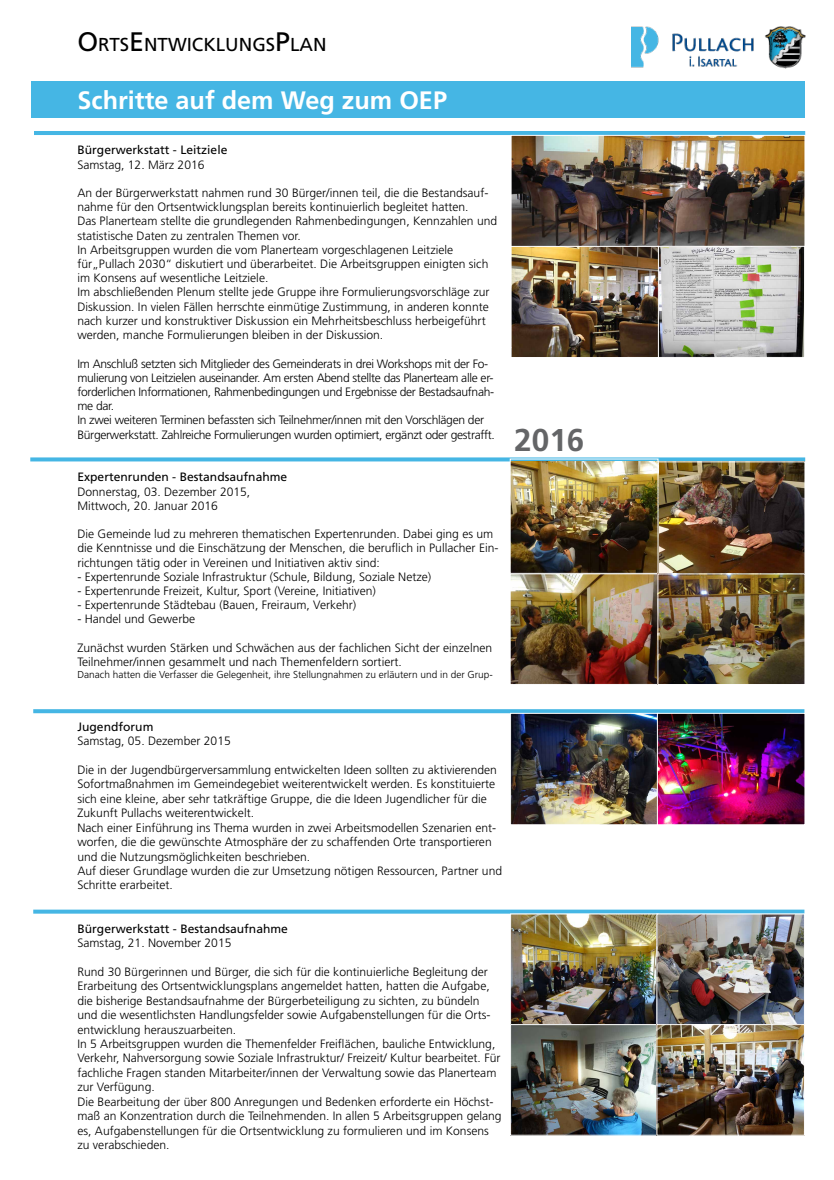
<style>
.page{position:relative;width:834px;height:1180px;background:#fff}
.page>*{position:absolute;margin:0;border:0;box-sizing:border-box;transform-origin:0 0}
.t1{font:700 31.5px "Frutiger LT Std";color:#646567}
.t2{font:700 25.2px "Frutiger LT Std";color:#fff}
.t3{font:18.72px "Frutiger LT Std";color:#000}
.t4{font:300 12.11px/14.4px "Frutiger LT Std";color:#000}
.t5{font:300 12.11px/14.2px "Frutiger LT Std";letter-spacing:-.025em;color:#000}
.t6{font:12.11px "Frutiger LT Std";color:#000}
.t7{font:300 10.08px "Frutiger LT Std";color:#000}
.s1{font-size:26.74px}
</style>
<div class="page">
<hr style="left:34px;top:131px;width:771px;height:4px;background:#45b6e4">
<img style="left:512px;top:137px;width:291px;height:219px">
<div style="left:510px;top:135px;width:295px;height:112px;border:1px solid #fff"></div>
<div style="left:657px;top:246px;width:147px;height:112px;border:1px solid #fff"></div>
<div style="left:510px;top:246px;width:148px;height:112px;border:1px solid #fff"></div>
<svg style="left:30px;top:457px;width:775px;height:4px;background:#62c1e8"></svg>
<img style="left:512px;top:462px;width:291px;height:221px">
<div style="left:510px;top:573px;width:148px;height:111px;border:1px solid #fff"></div>
<div style="left:657px;top:573px;width:148px;height:112px;border:1px solid #fff"></div>
<svg style="left:33px;top:909px;width:771px;height:4px;background:#61c1e8"></svg>
<img style="left:512px;top:915px;width:144px;height:218px">
<div style="left:510px;top:913px;width:148px;height:112px;border:1px solid #fff"></div>
<img style="left:658px;top:915px;width:144px;height:218px">
<div style="left:656px;top:913px;width:148px;height:112px;border:1px solid #fff"></div>
<div style="left:510px;top:1024px;width:148px;height:111px;border:1px solid #fff"></div>
<div style="left:656px;top:1024px;width:148px;height:111px;border:1px solid #fff"></div>
<svg style="left:33px;top:709px;width:771px;height:4px;background:#4fbae5"></svg>
<img style="left:512px;top:715px;width:145px;height:108px">
<div style="left:510px;top:713px;width:149px;height:112px;border:1px solid #fff"></div>
<img style="left:659px;top:715px;width:144px;height:108px">
<div style="left:657px;top:713px;width:148px;height:112px;border:1px solid #fff"></div>
<div style="left:32px;top:81px;width:773px;height:36px;background:#45b6e4"></div>
<img style="left:631px;top:26px;width:175px;height:42px">
<h3 class="t3" style="left:77px;top:34px;width:250px"><span class="s1">O</span>RTS<span class="s1">E</span>NTWICKLUNGS<span class="s1">P</span>LAN</h3>
<h2 class="t2" style="left:77px;top:85px;width:371px">Schritte auf dem Weg zum OEP</h2>
<p class="t6" style="left:77px;top:143px;width:151px">Bürgerwerkstatt - Leitziele</p>
<p class="t4" style="left:77px;top:157px;width:129px">Samstag, 12. März 2016</p>
<p class="t4" style="left:77px;top:186px;width:421px;line-height:14.2px">An der Bürgerwerkstatt nahmen rund 30 Bürger/innen teil, die die Bestandsauf&shy;nahme für den Ortsentwicklungsplan bereits kontinuierlich begleitet hatten.<br>Das Planerteam stellte die grundlegenden Rahmenbedingungen, Kennzahlen und statistische Daten zu zentralen Themen vor.<br>In Arbeitsgruppen wurden die vom Planerteam vorgeschlagenen Leitziele für„Pullach 2030“ diskutiert und überarbeitet. Die Arbeitsgruppen einigten sich im Konsens auf wesentliche Leitziele.<br>Im abschließenden Plenum stellte jede Gruppe ihre Formulierungsvorschläge zur Diskussion. In vielen Fällen herrschte einmütige Zustimmung, in anderen konnte nach kurzer und konstruktiver Diskussion ein Mehrheitsbeschluss herbeigeführt werden, manche Formulierungen bleiben in der Diskussion.</p>
<p class="t5" style="left:77px;top:356px;width:419px">Im Anschluß setzten sich Mitglieder des Gemeinderats in drei Workshops mit der Fo&shy;mulierung von Leitzielen auseinander. Am ersten Abend stellte das Planerteam alle er&shy;forderlichen Informationen, Rahmenbedingungen und Ergebnisse der Bestadsaufnah&shy;me dar.<br>In zwei weiteren Terminen befassten sich Teilnehmer/innen mit den Vorschlägen der Bürgerwerkstatt. Zahlreiche Formulierungen wurden optimiert, ergänzt oder gestrafft.</p>
<p class="t6" style="left:77px;top:470px;width:211px">Expertenrunden - Bestandsaufnahme</p>
<p class="t4" style="left:77px;top:484px;width:174px;line-height:14.2px">Donnerstag, 03. Dezember 2015,<br>Mittwoch, 20. Januar 2016</p>
<p class="t4" style="left:77px;top:527px;width:422px;line-height:14.2px">Die Gemeinde lud zu mehreren thematischen Expertenrunden. Dabei ging es um die Kenntnisse und die Einschätzung der Menschen, die beruflich in Pullacher Ein&shy;richtungen tätig oder in Vereinen und Initiativen aktiv sind:</p>
<p class="t4" style="left:77px;top:569px;width:355px">- Expertenrunde Soziale Infrastruktur (Schule, Bildung, Soziale Netze)</p>
<p class="t4" style="left:77px;top:584px;width:300px">- Expertenrunde Freizeit, Kultur, Sport (Vereine, Initiativen)</p>
<p class="t4" style="left:77px;top:598px;width:280px">- Expertenrunde Städtebau (Bauen, Freiraum, Verkehr)</p>
<p class="t4" style="left:77px;top:612px;width:119px">- Handel und Gewerbe</p>
<p class="t4" style="left:77px;top:641px;width:416px;line-height:14.2px">Zunächst wurden Stärken und Schwächen aus der fachlichen Sicht der einzelnen<br>Teilnehmer/innen gesammelt und nach Themenfeldern sortiert.</p>
<p class="t7" style="left:77px;top:669px;width:417px">Danach hatten die Verfasser die Gelegenheit, ihre Stellungnahmen zu erläutern und in der Grup-</p>
<h1 class="t1" style="left:514px;top:421px;width:72px">2016</h1>
<p class="t6" style="left:77px;top:719px;width:77px">Jugendforum</p>
<p class="t4" style="left:77px;top:734px;width:155px">Samstag, 05. Dezember 2015</p>
<p class="t4" style="left:77px;top:763px;width:426px">Die in der Jugendbürgerversammlung entwickelten Ideen sollten zu aktivierenden Sofortmaßnahmen im Gemeindegebiet weiterentwickelt werden. Es konstituierte sich eine kleine, aber sehr tatkräftige Gruppe, die die Ideen Jugendlicher für die Zukunft Pullachs weiterentwickelt.<br>Nach einer Einführung ins Thema wurden in zwei Arbeitsmodellen Szenarien ent&shy;worfen, die die gewünschte Atmosphäre der zu schaffenden Orte transportieren und die Nutzungsmöglichkeiten beschrieben.<br>Auf dieser Grundlage wurden die zur Umsetzung nötigen Ressourcen, Partner und Schritte erarbeitet.</p>
<p class="t6" style="left:77px;top:921px;width:212px">Bürgerwerkstatt - Bestandsaufnahme</p>
<p class="t4" style="left:77px;top:936px;width:155px">Samstag, 21. November 2015</p>
<p class="t4" style="left:77px;top:964px;width:425px">Rund 30 Bürgerinnen und Bürger, die sich für die kontinuierliche Begleitung der Erarbeitung des Ortsentwicklungsplans angemeldet hatten, hatten die Aufgabe, die bisherige Bestandsaufnahme der Bürgerbeteiligung zu sichten, zu bündeln und die wesentlichsten Handlungsfelder sowie Aufgabenstellungen für die Orts&shy;entwicklung herauszuarbeiten.<br>In 5 Arbeitsgruppen wurden die Themenfelder Freiflächen, bauliche Entwicklung, Verkehr, Nahversorgung sowie Soziale Infrastruktur/ Freizeit/ Kultur bearbeitet. Für fachliche Fragen standen Mitarbeiter/innen der Verwaltung sowie das Planerteam zur Verfügung.<br>Die Bearbeitung der über 800 Anregungen und Bedenken erforderte ein Höchst&shy;maß an Konzentration durch die Teilnehmenden. In allen 5 Arbeitsgruppen gelang es, Aufgabenstellungen für die Ortsentwicklung zu formulieren und im Konsens zu verabschieden.</p>
</div>
